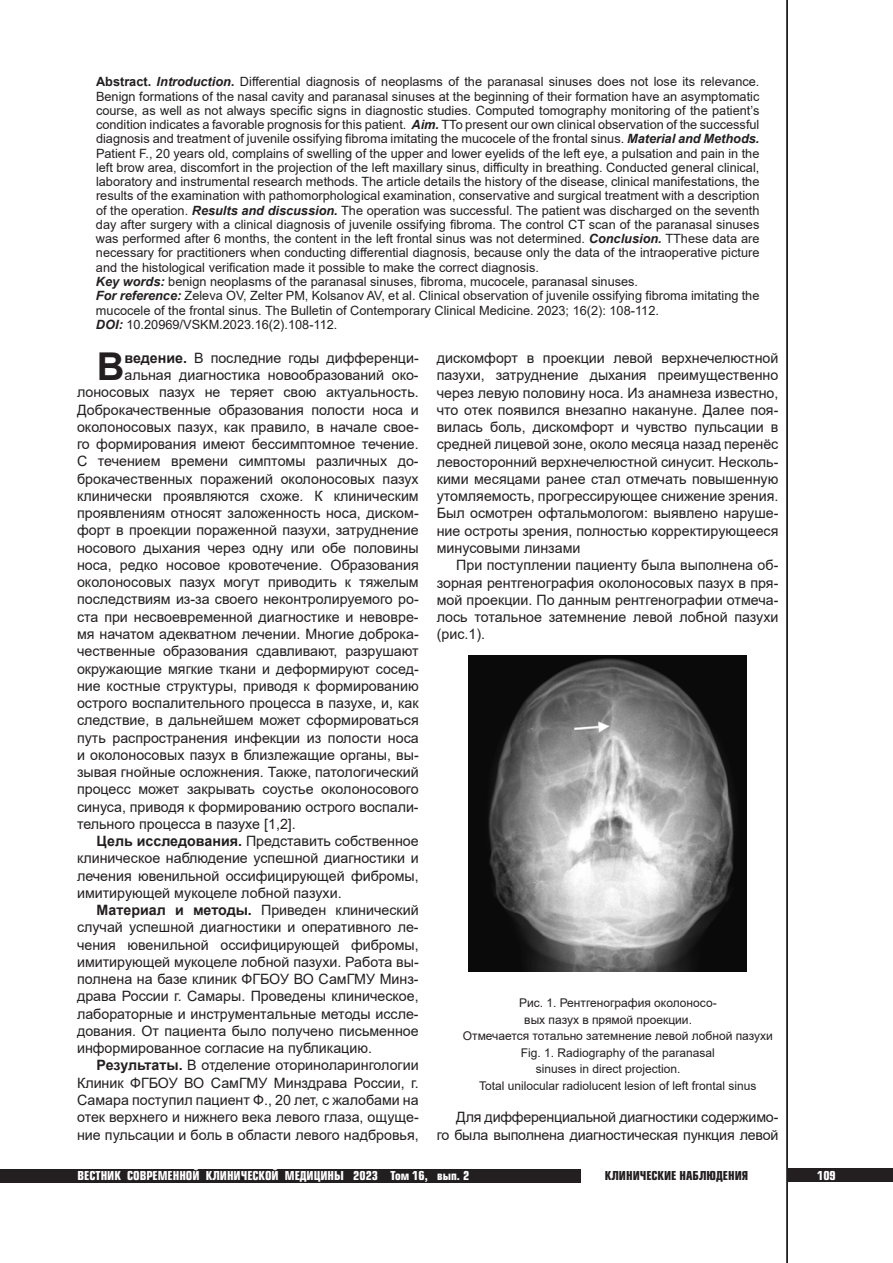
<style>
.page{position:relative;width:893px;height:1263px;background:#fff}
.page>*{position:absolute;margin:0;border:0;box-sizing:border-box;transform-origin:0 0}
.t1{font:700 38.4px "Arial";color:#231f20}
.t2{font:14.25px/17.2px "Arial";color:#231f20;text-align:justify}
.t3{font:12.75px/14.2px "Arial";color:#231f20}
.t4{font:12px "Arial";color:#231f20}
.t5{font:700 12px "Europe Cond";color:#fff}
.t6{font:700 12px "Europe Cond";color:#231f20}
.s1{font-weight:700}
.s2{font-weight:700;font-style:italic}
</style>
<div class="page">
<div style="left:0;top:1169px;width:580px;height:13px;background:#231f20"></div>
<div style="left:787px;top:1168px;width:106px;height:14px;background:#231f20"></div>
<hr style="left:786px;top:0;width:2px;height:1263px;background:#231f20">
<img style="left:469px;top:655px;width:277px;height:316px">
<p class="t3" style="left:96px;top:75px;width:665px"><span class="s1">Abstract.</span> <span class="s2">Introduction.</span> Differential diagnosis of neoplasms of the paranasal sinuses does not lose its relevance.<br>Benign formations of the nasal cavity and paranasal sinuses at the beginning of their formation have an asymptomatic course, as well as not always specific signs in diagnostic studies. Computed tomography monitoring of the patient’s condition indicates a favorable prognosis for this patient. <span class="s2">Aim.</span> TTo present our own clinical observation of the successful diagnosis and treatment of juvenile ossifying fibroma imitating the mucocele of the frontal sinus. <span class="s2">Material and Methods.<br></span>Patient F., 20 years old, complains of swelling of the upper and lower eyelids of the left eye, a pulsation and pain in the left brow area, discomfort in the projection of the left maxillary sinus, difficulty in breathing. Conducted general clinical, laboratory and instrumental research methods. The article details the history of the disease, clinical manifestations, the results of the examination with pathomorphological examination, conservative and surgical treatment with a description of the operation. <span class="s2">Results and discussion.</span> The operation was successful. The patient was discharged on the seventh day after surgery with a clinical diagnosis of juvenile ossifying fibroma. The control CT scan of the paranasal sinuses was performed after 6 months, the content in the left frontal sinus was not determined. <span class="s2">Conclusion.</span> TThese data are necessary for practitioners when conducting differential diagnosis, because only the data of the intraoperative picture and the histological verification made it possible to make the correct diagnosis.<br><span class="s2">Key words:</span> benign neoplasms of the paranasal sinuses, fibroma, mucocele, paranasal sinuses.<br><span class="s2">For reference:</span> Zeleva OV, Zelter PM, Kolsanov AV, et al. Clinical observation of juvenile ossifying fibroma imitating the mucocele of the frontal sinus. The Bulletin of Contemporary Clinical Medicine. 2023; 16(2): 108-112.<br><span class="s2">DOI:</span> 10.20969/VSKM.2023.16(2).108-112.</p>
<h1 class="t1" style="left:97px;top:340px;width:29px">В</h1>
<p class="t2" style="left:124px;top:349px;width:296px"><span class="s1">ведение.</span> В последние годы дифференци-</p>
<p class="t2" style="left:437px;top:349px;width:343px">дискомфорт в проекции левой верхнечелюстной пазухи, затруднение дыхания преимущественно через левую половину носа. Из анамнеза известно, что отек появился внезапно накануне. Далее поя&shy;вилась боль, дискомфорт и чувство пульсации в средней лицевой зоне, около месяца назад перенёс левосторонний верхнечелюстной синусит. Несколь&shy;кими месяцами ранее стал отмечать повышенную утомляемость, прогрессирующее снижение зрения.<br>Был осмотрен офтальмологом: выявлено наруше&shy;ние остроты зрения, полностью корректирующееся минусовыми линзами</p>
<p class="t2" style="left:437px;top:556px;width:343px;text-indent:19px">При поступлении пациенту была выполнена об&shy;зорная рентгенография околоносовых пазух в пря&shy;мой проекции. По данным рентгенографии отмеча&shy;лось тотальное затемнение левой лобной пазухи (рис.1).</p>
<p class="t2" style="left:124px;top:366px;width:296px">альная диагностика новообразований око-</p>
<p class="t2" style="left:77px;top:384px;width:343px">лоносовых пазух не теряет свою актуальность.</p>
<p class="t2" style="left:77px;top:401px;width:343px">Доброкачественные образования полости носа и</p>
<p class="t2" style="left:77px;top:418px;width:343px">околоносовых пазух, как правило, в начале свое-</p>
<p class="t2" style="left:77px;top:435px;width:343px">го формирования имеют бессимптомное течение.</p>
<p class="t2" style="left:77px;top:453px;width:343px">С течением времени симптомы различных до-</p>
<p class="t2" style="left:77px;top:470px;width:343px">брокачественных поражений околоносовых пазух</p>
<p class="t2" style="left:77px;top:487px;width:343px">клинически проявляются схоже. К клиническим</p>
<p class="t2" style="left:77px;top:504px;width:343px">проявлениям относят заложенность носа, диском-</p>
<p class="t2" style="left:77px;top:522px;width:343px">форт в проекции пораженной пазухи, затруднение</p>
<p class="t2" style="left:77px;top:539px;width:343px">носового дыхания через одну или обе половины</p>
<p class="t2" style="left:77px;top:556px;width:343px">носа, редко носовое кровотечение. Образования</p>
<p class="t2" style="left:77px;top:573px;width:343px">околоносовых пазух могут приводить к тяжелым</p>
<p class="t2" style="left:77px;top:591px;width:343px">последствиям из-за своего неконтролируемого ро-</p>
<p class="t2" style="left:77px;top:608px;width:343px">ста при несвоевременной диагностике и невовре-</p>
<p class="t2" style="left:77px;top:625px;width:343px">мя начатом адекватном лечении. Многие доброка-</p>
<p class="t2" style="left:77px;top:642px;width:343px">чественные образования сдавливают, разрушают</p>
<p class="t2" style="left:77px;top:660px;width:343px">окружающие мягкие ткани и деформируют сосед-</p>
<p class="t2" style="left:77px;top:677px;width:343px">ние костные структуры, приводя к формированию</p>
<p class="t2" style="left:77px;top:694px;width:343px">острого воспалительного процесса в пазухе, и, как</p>
<p class="t2" style="left:77px;top:711px;width:343px">следствие, в дальнейшем может сформироваться</p>
<p class="t2" style="left:77px;top:729px;width:343px">путь распространения инфекции из полости носа</p>
<p class="t2" style="left:77px;top:746px;width:343px">и околоносовых пазух в близлежащие органы, вы-</p>
<p class="t2" style="left:77px;top:763px;width:343px">зывая гнойные осложнения. Также, патологический</p>
<p class="t2" style="left:77px;top:781px;width:343px">процесс может закрывать соустье околоносового</p>
<p class="t2" style="left:77px;top:798px;width:343px">синуса, приводя к формированию острого воспали-</p>
<p class="t2" style="left:77px;top:815px;width:220px">тельного процесса в пазухе [1,2].</p>
<p class="t2" style="left:97px;top:832px;width:324px"><span class="s1">Цель исследования.</span> Представить собственное</p>
<p class="t2" style="left:77px;top:850px;width:343px">клиническое наблюдение успешной диагностики и</p>
<p class="t2" style="left:77px;top:867px;width:343px">лечения ювенильной оссифицирующей фибромы,</p>
<p class="t2" style="left:77px;top:884px;width:266px">имитирующей мукоцеле лобной пазухи.</p>
<p class="t2" style="left:97px;top:901px;width:324px"><span class="s1">Материал и методы.</span> Приведен клинический</p>
<p class="t2" style="left:77px;top:919px;width:343px">случай успешной диагностики и оперативного ле-</p>
<p class="t2" style="left:77px;top:936px;width:343px">чения ювенильной оссифицирующей фибромы,</p>
<p class="t2" style="left:77px;top:953px;width:343px">имитирующей мукоцеле лобной пазухи. Работа вы-</p>
<p class="t2" style="left:77px;top:970px;width:343px">полнена на базе клиник ФГБОУ ВО СамГМУ Минз-</p>
<p class="t2" style="left:77px;top:988px;width:343px">драва России г. Самары. Проведены клиническое,</p>
<p class="t2" style="left:77px;top:1005px;width:343px">лабораторные и инструментальные методы иссле-</p>
<p class="t2" style="left:77px;top:1022px;width:343px">дования. От пациента было получено письменное</p>
<p class="t2" style="left:77px;top:1039px;width:297px">информированное согласие на публикацию.</p>
<p class="t2" style="left:97px;top:1057px;width:324px"><span class="s1">Результаты.</span> В отделение оториноларингологии</p>
<p class="t2" style="left:77px;top:1074px;width:343px">Клиник ФГБОУ ВО СамГМУ Минздрава России, г.</p>
<p class="t2" style="left:77px;top:1091px;width:343px">Самара поступил пациент Ф., 20 лет, с жалобами на</p>
<p class="t2" style="left:77px;top:1108px;width:343px">отек верхнего и нижнего века левого глаза, ощуще-</p>
<p class="t2" style="left:77px;top:1126px;width:343px">ние пульсации и боль в области левого надбровья,</p>
<p class="t4" style="left:519px;top:994px;width:199px">Рис. 1. Рентгенография околоносо-</p>
<p class="t4" style="left:524px;top:1011px;width:169px">вых пазух в прямой проекции.</p>
<p class="t4" style="left:463px;top:1027px;width:312px">Отмечается тотально затемнение левой лобной пазухи</p>
<p class="t4" style="left:521px;top:1044px;width:196px">Fig. 1. Radiography of the paranasal</p>
<p class="t4" style="left:536px;top:1060px;width:146px">sinuses in direct projection.</p>
<p class="t4" style="left:479px;top:1077px;width:279px">Total unilocular radiolucent lesion of left frontal sinus</p>
<p class="t2" style="left:437px;top:1109px;width:343px;text-align:right">Для дифференциальной диагностики содержимо-<br>го была выполнена диагностическая пункция левой</p>
<p class="t5" style="left:78px;top:1168px;width:393px">ВЕСТНИК СОВРЕМЕННОЙ КЛИНИЧЕСКОЙ МЕДИЦИНЫ 2023 Том 16, вып. 2</p>
<p class="t6" style="left:605px;top:1168px;width:145px">КЛИНИЧЕСКИЕ НАБЛЮДЕНИЯ</p>
<p class="t5" style="left:817px;top:1168px;width:20px">109</p>
</div>
